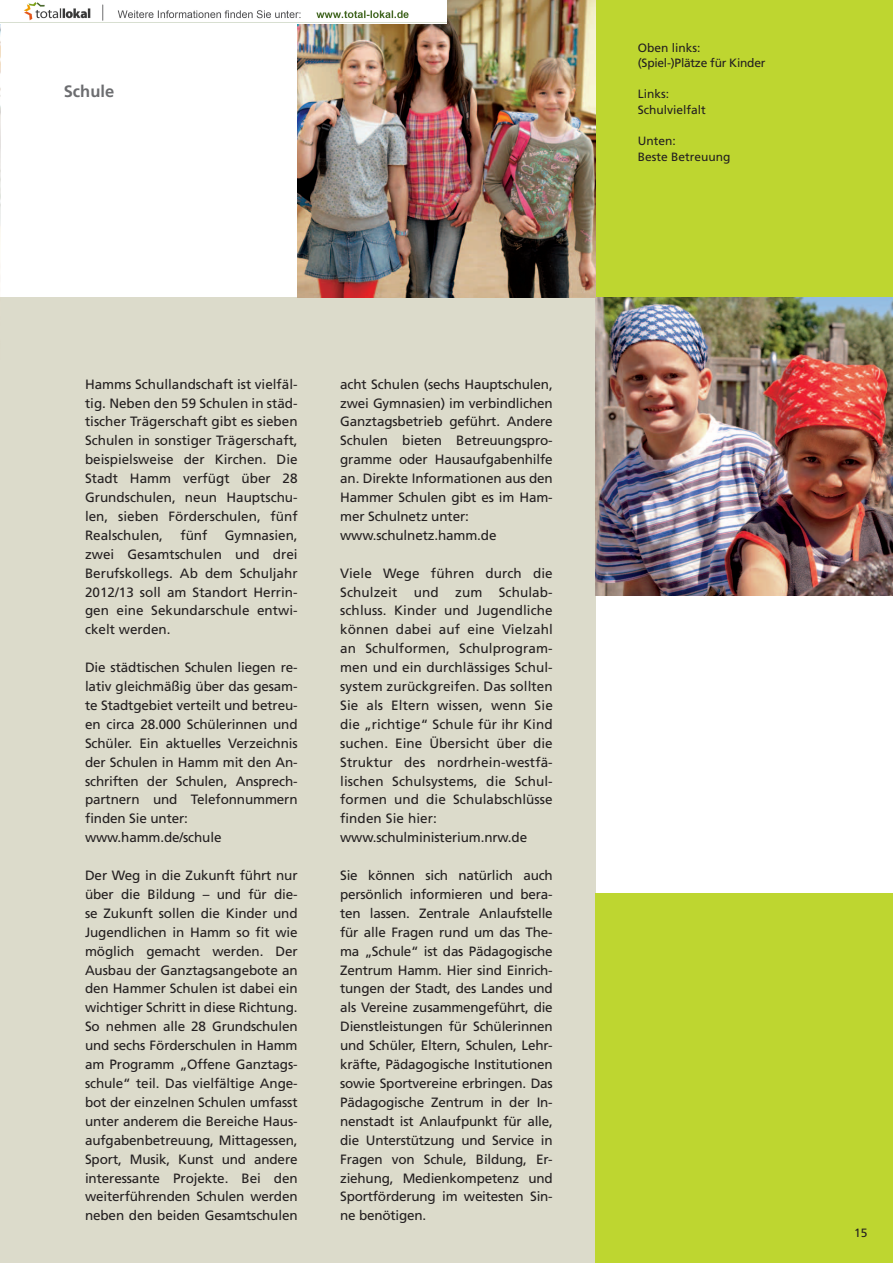
<style>
.page{position:relative;width:893px;height:1263px;background:#fff}
.page>*{position:absolute;margin:0;border:0;box-sizing:border-box;transform-origin:0 0}
.t1{font:700 16.5px "Frutiger";color:#6c6d70}
.t2{font:13.5px/18.9px "Frutiger";letter-spacing:-.01em;color:#231f20;text-align:justify}
.t3{font:13.5px/18.9px "Frutiger";letter-spacing:.01em;color:#231f20}
.t4{font:12px/15.6px "Frutiger";color:#231f20}
.t5{font:12px/15.6px "Frutiger";letter-spacing:-.02em;color:#231f20}
</style>
<div class="page">
<div style="left:0;top:298px;width:595px;height:965px;background:#dcdbcb"></div>
<div style="left:595px;top:0;width:298px;height:298px;background:#bed630"></div>
<div style="left:595px;top:893px;width:298px;height:370px;background:#bed630"></div>
<img style="left:595px;top:298px;width:298px;height:297px">
<img style="left:298px;top:0;width:297px;height:298px">
<img style="left:0;top:24px;width:1px;height:274px">
<img style="left:0;top:0;width:446px;height:24px">
<p class="t1" style="left:64px;top:82px;width:52px">Schule</p>
<p class="t2" style="left:85px;top:374px;width:214px">Hamms Schullandschaft ist vielfäl&shy;tig. Neben den 59 Schulen in städ&shy;tischer Trägerschaft gibt es sieben Schulen in sonstiger Trägerschaft, beispielsweise der Kirchen. Die Stadt Hamm verfügt über 28<br>Grundschulen, neun Hauptschu&shy;len, sieben Förderschulen, fünf Realschulen,</p>
<p class="t2" style="left:180px;top:526px;width:29px">fünf</p>
<p class="t2" style="left:85px;top:526px;width:214px;text-indent:140px">Gymnasien, zwei Gesamtschulen und drei Berufskollegs. Ab dem Schuljahr 2012/13 soll am Standort Herrin&shy;gen eine Sekundarschule entwi&shy;ckelt werden.</p>
<p class="t2" style="left:85px;top:658px;width:214px;text-align:left">Die städtischen Schulen liegen re&shy;lativ gleichmäßig über das gesam&shy;te Stadtgebiet verteilt und betreu&shy;en circa 28.000 Schülerinnen und<br>Schüler. Ein aktuelles Verzeichnis der Schulen in Hamm mit den An&shy;schriften der Schulen, Ansprech&shy;partnern und Telefonnummern finden Sie unter: www.hamm.de/schule</p>
<p class="t2" style="left:85px;top:866px;width:214px">Der Weg in die Zukunft führt nur über die Bildung – und für die&shy;se Zukunft sollen die Kinder und Jugendlichen in Hamm so fit wie möglich gemacht werden. Der Ausbau der Ganztagsangebote an den Hammer Schulen ist dabei ein wichtiger Schritt in diese Richtung.<br>So nehmen alle 28 Grundschulen und sechs Förderschulen in Hamm am Programm „Offene Ganztags&shy;schule“ teil. Das vielfältige Ange&shy;bot der einzelnen Schulen umfasst unter anderem die Bereiche Haus&shy;aufgabenbetreuung, Mittagessen, Sport, Musik, Kunst und andere interessante Projekte. Bei den weiterführenden Schulen werden neben den beiden Gesamtschulen</p>
<p class="t2" style="left:340px;top:374px;width:214px;text-align:left">acht Schulen (sechs Hauptschulen, zwei Gymnasien) im verbindlichen<br>Ganztagsbetrieb geführt. Andere<br>Schulen bieten Betreuungspro&shy;gramme oder Hausaufgabenhilfe an. Direkte Informationen aus den<br>Hammer Schulen gibt es im Ham&shy;mer Schulnetz unter: www.schulnetz.hamm.de</p>
<p class="t3" style="left:340px;top:563px;width:214px">Viele Wege führen durch die<br>Schulzeit und zum Schulab&shy;schluss. Kinder und Jugendliche können dabei auf eine Vielzahl an Schulformen, Schulprogram&shy;men und ein durchlässiges Schul&shy;system zurückgreifen. Das sollten<br>Sie als Eltern wissen, wenn Sie die „richtige“ Schule für ihr Kind suchen. Eine Übersicht über die<br>Struktur des nordrhein-westfä&shy;lischen Schulsystems, die Schul&shy;formen und die Schulabschlüsse finden Sie hier: www.schulministerium.nrw.de</p>
<p class="t2" style="left:340px;top:866px;width:214px">Sie können sich natürlich auch persönlich informieren und bera&shy;ten lassen. Zentrale Anlaufstelle für alle Fragen rund um das The&shy;ma „Schule“ ist das Pädagogische Zentrum Hamm. Hier sind Einrich&shy;tungen der Stadt, des Landes und als Vereine zusammengeführt, die Dienstleistungen für Schülerinnen und Schüler, Eltern, Schulen, Lehr&shy;kräfte, Pädagogische Institutionen sowie Sportvereine erbringen. Das Pädagogische Zentrum in der In&shy;nenstadt ist Anlaufpunkt für alle, die Unterstützung und Service in Fragen von Schule, Bildung, Er&shy;ziehung, Medienkompetenz und Sportförderung im weitesten Sin&shy;ne benötigen.</p>
<p class="t5" style="left:638px;top:40px;width:129px">Oben links: (Spiel-)Plätze für Kinder</p>
<p class="t4" style="left:638px;top:86px;width:70px">Links:<br>Schulvielfalt</p>
<p class="t4" style="left:638px;top:133px;width:94px">Unten:<br>Beste Betreuung</p>
<p class="t4" style="left:854px;top:1225px;width:15px">15</p>
</div>
